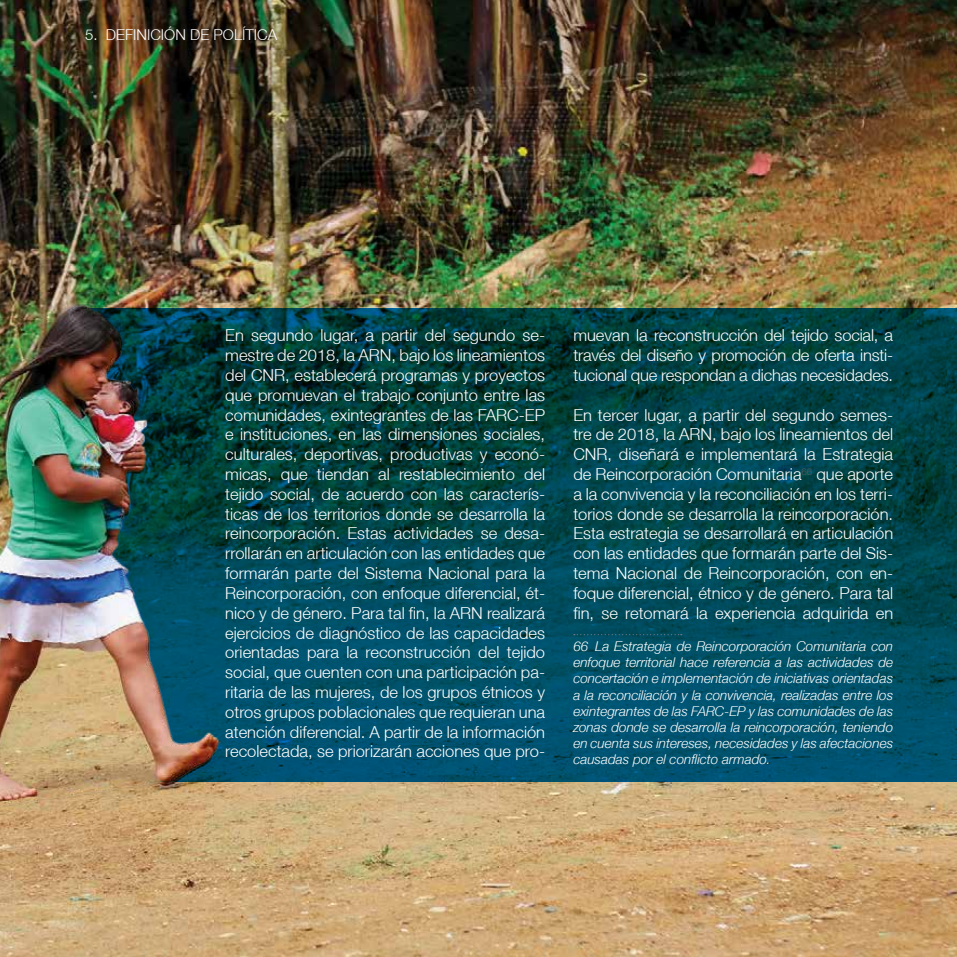
<style>
.page{position:relative;width:957px;height:957px;background:#fff}
.page>*{position:absolute;margin:0;border:0;box-sizing:border-box;transform-origin:0 0}
.t1{font:300 16.5px/19.8px "Helvetica Neue LT";color:#fff;text-align:justify}
.t2{font:300 15px "Helvetica Neue LT";color:#fff}
.t3{font:italic 300 13.5px/16.2px "Helvetica Neue LT";color:#fff;text-align:justify}
</style>
<div class="page">
<img style="left:0;top:0;width:957px;height:957px">
<svg style="left:220px;top:308px;width:737px;height:474px;background:#004753"></svg>
<img style="left:0;top:279px;width:220px;height:562px">
<svg style="left:574px;top:634px;width:108px;height:1px"></svg>
<p class="t2" style="left:85px;top:26px;width:193px">5. DEFINICIÓN DE POLÍTICA</p>
<p class="t1" style="left:225px;top:325px;width:321px">En segundo lugar, a partir del segundo se&shy;mestre de 2018, la ARN, bajo los lineamientos del CNR, establecerá programas y proyectos que promuevan el trabajo conjunto entre las comunidades, exintegrantes de las FARC-EP e instituciones, en las dimensiones sociales, culturales, deportivas, productivas y econó&shy;micas, que tiendan al restablecimiento del tejido social, de acuerdo con las caracterís&shy;ticas de los territorios donde se desarrolla la reincorporación. Estas actividades se desa&shy;rrollarán en articulación con las entidades que formarán parte del Sistema Nacional para la Reincorporación, con enfoque diferencial, ét&shy;nico y de género. Para tal fin, la ARN realizará ejercicios de diagnóstico de las capacidades orientadas para la reconstrucción del tejido social, que cuenten con una participación pa&shy;ritaria de las mujeres, de los grupos étnicos y otros grupos poblacionales que requieran una atención diferencial. A partir de la información recolectada, se priorizarán acciones que pro-</p>
<p class="t1" style="left:573px;top:325px;width:321px">muevan la reconstrucción del tejido social, a través del diseño y promoción de oferta insti&shy;tucional que respondan a dichas necesidades.</p>
<p class="t1" style="left:573px;top:404px;width:321px">En tercer lugar, a partir del segundo semes&shy;tre de 2018, la ARN, bajo los lineamientos del CNR, diseñará e implementará la Estrategia de Reincorporación Comunitaria<sup>66</sup> que aporte a la convivencia y la reconciliación en los terri&shy;torios donde se desarrolla la reincorporación.<br>Esta estrategia se desarrollará en articulación con las entidades que formarán parte del Sis&shy;tema Nacional de Reincorporación, con en&shy;foque diferencial, étnico y de género. Para tal fin, se retomará la experiencia adquirida en</p>
<p class="t3" style="left:573px;top:638px;width:321px">66 La Estrategia de Reincorporación Comunitaria con enfoque territorial hace referencia a las actividades de concertación e implementación de iniciativas orientadas a la reconciliación y la convivencia, realizadas entre los exintegrantes de las FARC-EP y las comunidades de las zonas donde se desarrolla la reincorporación, teniendo en cuenta sus intereses, necesidades y las afectaciones causadas por el conflicto armado.</p>
</div>
